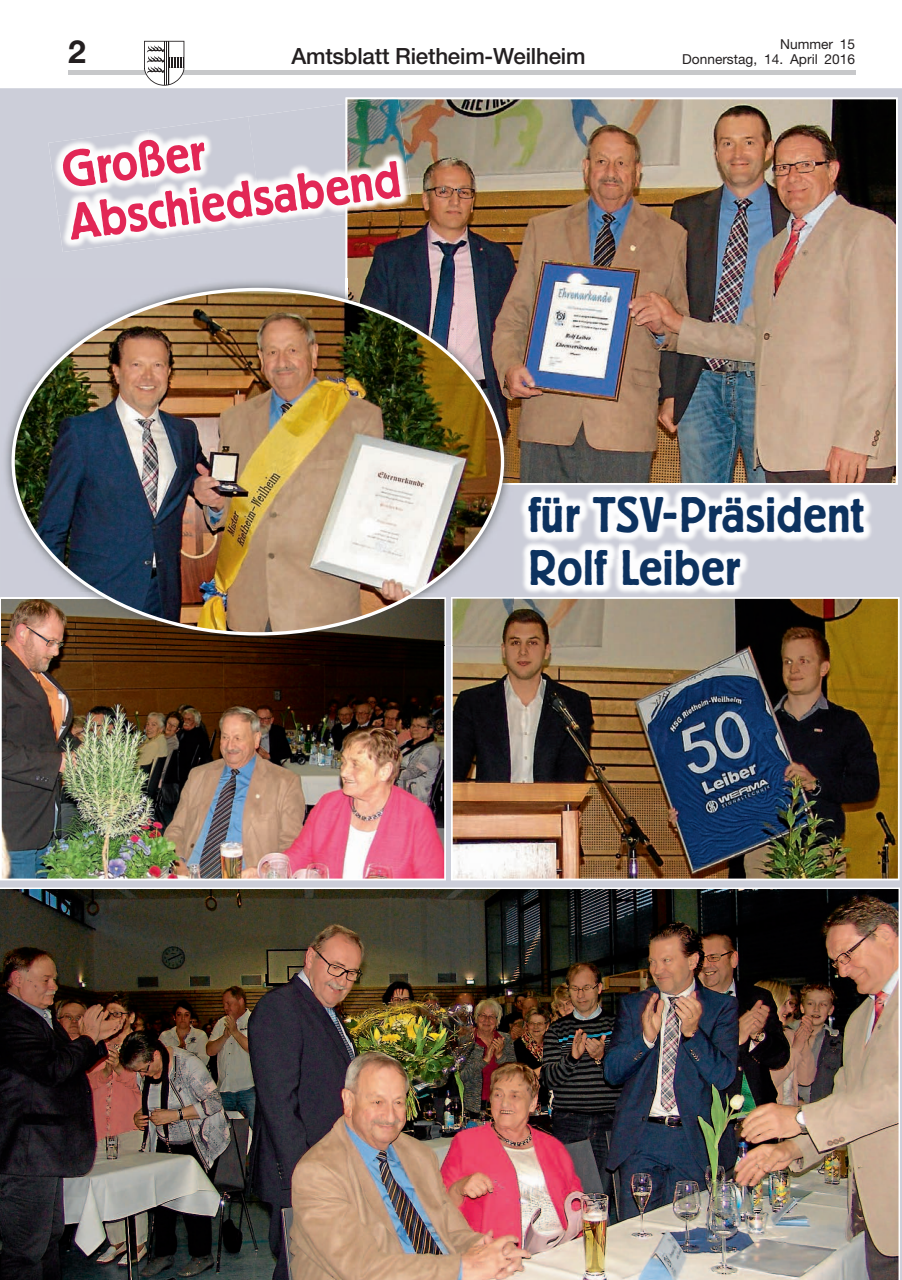
<style>
.page{position:relative;width:902px;height:1280px;background:#fff}
.page>*{position:absolute;margin:0;border:0;box-sizing:border-box;transform-origin:0 0}
.t1{font:500 51px/53.2px "Berliner Grotesk BQ";color:#e22756}
.t2{font:500 49.5px/52.5px "Berliner Grotesk BQ";color:#0d325f}
.t3{font:700 31.95px "Helvetica Neue";color:#231f20}
.t4{font:500 22.35px "Helvetica Neue";letter-spacing:-.01em;color:#231f20}
.t5{font:13.65px/15px "Helvetica Neue";color:#231f20;text-align:right}
</style>
<div class="page">
<div style="left:68px;top:70px;width:787px;height:5px;background:#c7c8ca"></div>
<svg style="left:144px;top:41px;width:40px;height:45px"></svg>
<hr style="left:168px;top:41px;width:1px;height:44px;background:#231f20">
<hr style="left:166px;top:41px;width:1px;height:44px;background:#231f20">
<hr style="left:165px;top:41px;width:1px;height:44px;background:#231f20">
<div style="left:0;top:88px;width:901px;height:1192px;background:#ccced9"></div>
<img style="left:518px;top:487px;width:355px;height:109px">
<img style="left:0;top:887px;width:899px;height:393px">
<img style="left:0;top:597px;width:446px;height:283px">
<img style="left:451px;top:597px;width:448px;height:283px">
<img style="left:345px;top:97px;width:552px;height:388px">
<img style="left:2px;top:278px;width:343px;height:157px">
<img style="left:504px;top:485px;width:10px;height:112px">
<img style="left:2px;top:593px;width:9px;height:4px">
<img style="left:2px;top:599px;width:296px;height:46px">
<img style="left:2px;top:597px;width:9px;height:2px">
<img style="left:298px;top:635px;width:148px;height:10px">
<img style="left:451px;top:597px;width:63px;height:48px">
<img style="left:347px;top:278px;width:124px;height:10px">
<img style="left:471px;top:278px;width:43px;height:207px">
<img style="left:345px;top:278px;width:2px;height:10px">
<img style="left:11px;top:288px;width:493px;height:347px">
<img style="left:48px;top:130px;width:100px;height:86px">
<img style="left:148px;top:117px;width:100px;height:72px">
<img style="left:248px;top:104px;width:97px;height:85px">
<img style="left:58px;top:189px;width:204px;height:63px">
<img style="left:257px;top:178px;width:88px;height:48px">
<img style="left:398px;top:99px;width:14px;height:116px">
<img style="left:345px;top:97px;width:53px;height:118px">
<h3 class="t3" style="left:68px;top:32px;width:19px">2</h3>
<h3 class="t4" style="left:291px;top:43px;width:295px">Amtsblatt Rietheim-Weilheim</h3>
<p class="t5" style="left:682px;top:36px;width:174px">Nummer 15<br>Donnerstag, 14. April 2016</p>
<h1 class="t1" style="left:58px;top:146px;width:336px;rotate:-8deg">Großer<br>Abschiedsabend</h1>
<h2 class="t2" style="left:528px;top:490px;width:337px">für TSV-Präsident<br>Rolf Leiber</h2>
</div>
